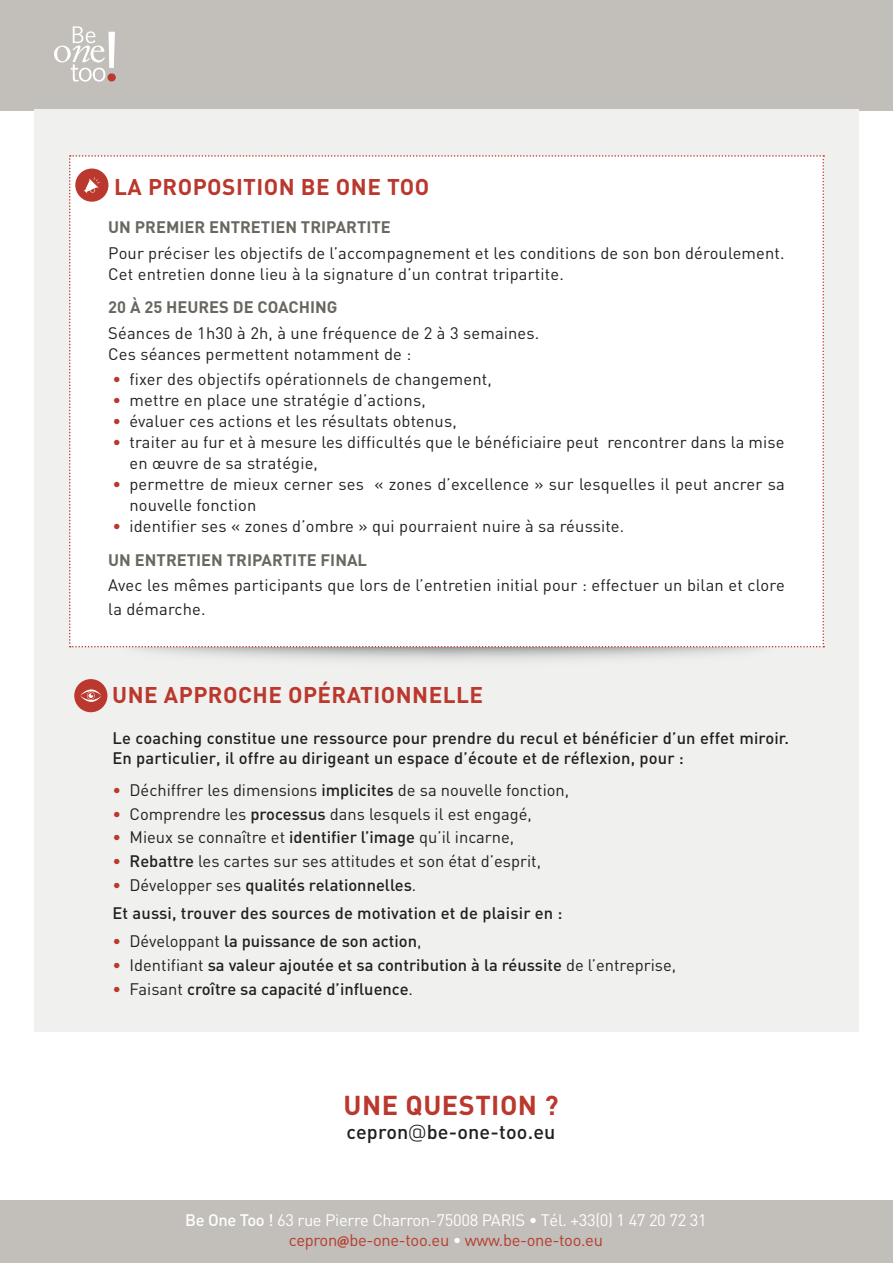
<style>
.page{position:relative;width:893px;height:1263px;background:#fff}
.page>*{position:absolute;margin:0;border:0;box-sizing:border-box;transform-origin:0 0}
.t1{font:700 27px "DIN";letter-spacing:.02em;color:#ba382d}
.t2{font:700 22.5px "DIN";letter-spacing:.02em;color:#ba382d}
.t3{font:500 19.8px "DIN";letter-spacing:.01em;color:#231f20}
.t4{font:16.5px/21px "DIN";letter-spacing:.01em;color:#231f20}
.t5{font:500 16.5px/19.8px "DIN";letter-spacing:.01em;color:#231f20}
.t6{font:16.5px/19.8px "DIN";letter-spacing:-.02em;color:#fff;text-align:center}
.t7{font:700 16.5px "DIN";color:#6a6761}
.s1{color:#ba382d}
.s2{font-weight:700;color:#6a6761}
.s3{font-weight:500}
.s4{font-weight:400;color:#ba382d}
.s5{font-weight:400}
.s6{font-family:"Panton";font-weight:400}
.s7{color:#b73c30}
.s8{font-family:"Myriad Pro";font-weight:700;color:#b73c30}
</style>
<div class="page">
<div style="left:0;top:1200px;width:893px;height:63px;background:#c2beb9"></div>
<div style="left:0;top:0;width:893px;height:111px;background:#c2beb9"></div>
<svg style="left:54px;top:26px;width:61px;height:56px"></svg>
<div style="left:108px;top:74px;width:7px;height:7px;background:#ba382d;border-radius:50%"></div>
<div style="left:108px;top:73px;width:8px;height:9px;border:1px solid #ba382d;border-radius:50%"></div>
<div style="left:34px;top:109px;width:825px;height:922px;background:#f0f0ee"></div>
<img style="left:70px;top:647px;width:754px;height:66px">
<div style="left:69px;top:155px;width:755px;height:492px;background:#fff"></div>
<div style="left:74px;top:679px;width:33px;height:33px;background:#ba382d;border-radius:50%"></div>
<svg style="left:80px;top:689px;width:21px;height:13px"></svg>
<h2 class="t2" style="left:114px;top:172px;width:317px">LA PROPOSITION BE ONE TOO</h2>
<p class="t7" style="left:108px;top:217px;width:284px">UN PREMIER ENTRETIEN TRIPARTITE</p>
<p class="t4" style="left:108px;top:242px;width:678px">Pour préciser les objectifs de l’accompagnement et les conditions de son bon déroulement.<br>Cet entretien donne lieu à la signature d’un contrat tripartite.</p>
<p class="t7" style="left:108px;top:297px;width:231px">20 À 25 HEURES DE COACHING</p>
<p class="t4" style="left:108px;top:322px;width:433px">Séances de 1h30 à 2h, à une fréquence de 2 à 3 semaines.<br>Ces séances permettent notamment de :</p>
<p class="t4" style="left:113px;top:368px;width:381px"><span class="s1">•</span> fixer des objectifs opérationnels de changement,</p>
<p class="t4" style="left:113px;top:389px;width:315px"><span class="s1">•</span> mettre en place une stratégie d’actions,</p>
<p class="t4" style="left:113px;top:410px;width:346px"><span class="s1">•</span> évaluer ces actions et les résultats obtenus,</p>
<p class="t4" style="left:130px;top:431px;width:657px;text-indent:-17px"><span class="s1">•</span> traiter au fur et à mesure les difficultés que le bénéficiaire peut rencontrer dans la mise en œuvre de sa stratégie,</p>
<p class="t4" style="left:130px;top:473px;width:657px;text-indent:-17px"><span class="s1">•</span> permettre de mieux cerner ses « zones d’excellence » sur lesquelles il peut ancrer sa nouvelle fonction</p>
<p class="t4" style="left:108px;top:509px;width:517px;line-height:33.8px"><span class="s1">•</span> identifier ses « zones d’ombre » qui pourraient nuire à sa réussite.<br><span class="s2">UN ENTRETIEN TRIPARTITE FINAL</span></p>
<p class="t4" style="left:108px;top:573px;width:678px;line-height:24px">Avec les mêmes participants que lors de l’entretien initial pour : effectuer un bilan et clore la démarche.</p>
<h2 class="t2" style="left:112px;top:680px;width:372px">UNE APPROCHE OPÉRATIONNELLE</h2>
<p class="t5" style="left:113px;top:727px;width:678px">Le coaching constitue une ressource pour prendre du recul et bénéficier d’un effet miroir.<br>En particulier, il offre au dirigeant un espace d’écoute et de réflexion, pour :</p>
<p class="t4" style="left:113px;top:779px;width:458px"><span class="s1">•</span> Déchiffrer les dimensions <span class="s3">implicites</span> de sa nouvelle fonction,</p>
<p class="t4" style="left:113px;top:803px;width:421px"><span class="s1">•</span> Comprendre les <span class="s3">processus</span> dans lesquels il est engagé,</p>
<p class="t4" style="left:113px;top:826px;width:403px"><span class="s1">•</span> Mieux se connaître et <span class="s3">identifier l’image</span> qu’il incarne,</p>
<p class="t4" style="left:113px;top:850px;width:430px"><span class="s1">•</span> <span class="s3">Rebattre</span> les cartes sur ses attitudes et son état d’esprit,</p>
<p class="t5" style="left:113px;top:870px;width:452px;line-height:28.3px"><span class="s4">•</span> <span class="s5">Développer ses</span> qualités relationnelles<span class="s5">.<br></span>Et aussi, trouver des sources de motivation et de plaisir en :</p>
<p class="t5" style="left:113px;top:931px;width:310px"><span class="s4">•</span> <span class="s5">Développant</span> la puissance de son action<span class="s5">,</span></p>
<p class="t5" style="left:113px;top:954px;width:565px"><span class="s4">•</span> <span class="s5">Identifiant</span> sa valeur ajoutée et sa contribution à la réussite <span class="s5">de l’entreprise,</span></p>
<p class="t5" style="left:113px;top:978px;width:302px"><span class="s4">•</span> <span class="s5">Faisant</span> croître sa capacité d’influence<span class="s5">.</span></p>
<h1 class="t1" style="left:343px;top:1087px;width:217px">UNE QUESTION ?</h1>
<p class="t3" style="left:347px;top:1119px;width:210px">cepron<span class="s6">@</span>be-one-too.eu</p>
<p class="t6" style="left:185px;top:1210px;width:523px"><span class="s3">Be One Too !</span> 63 rue Pierre Charron-75008 PARIS • Tél. +33(0) 1 47 20 72 31 <span class="s7">cepron</span><span class="s8">@</span><span class="s7">be-one-too.eu</span> • <span class="s7">www.be-one-too.eu</span></p>
</div>
